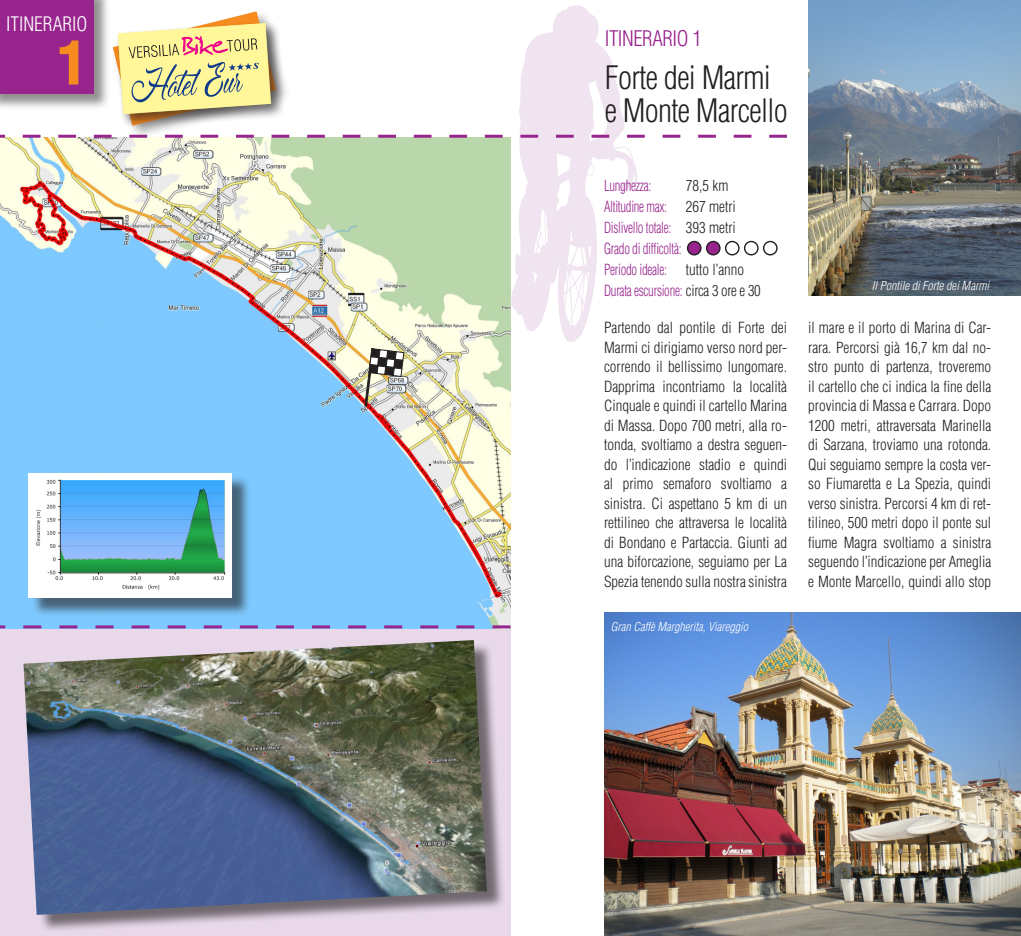
<style>
.page{position:relative;width:1021px;height:936px;background:#fff}
.page>*{position:absolute;margin:0;border:0;box-sizing:border-box;transform-origin:0 0}
.t1{font:900 condensed 60px "Helvetica";color:#f68b1f}
.t2{font:300 condensed 31.5px/33px "Helvetica";letter-spacing:-.02em;color:#231f20}
.t3{font:300 condensed 21px "Helvetica";letter-spacing:-.02em;color:#98258e}
.t4{font:300 condensed 19.5px "Helvetica";color:#fff}
.t5{font:300 condensed 15px/19.5px "Helvetica";color:#231f20;text-align:justify}
.t6{font:300 condensed 15px/21px "Helvetica";letter-spacing:-.02em;color:#98258e;scale:.85 1}
.t7{font:300 condensed 15px/21px "Helvetica";letter-spacing:-.02em;color:#231f20}
.t8{font:italic 300 condensed 12px "Helvetica";color:#fff}
.s1{color:#98258e}
</style>
<div class="page">
<div style="left:0;top:627px;width:510px;height:308px;background:#e8d8ea"></div>
<img style="left:0;top:138px;width:510px;height:487px">
<svg style="left:510px;top:5px;width:128px;height:337px;fill:#efe4f0"></svg>
<svg style="left:0;top:135px;width:787px;height:3px"></svg>
<svg style="left:0;top:625px;width:510px;height:3px;background:#8981cd"></svg>
<div style="left:0;top:0;width:111px;height:111px;background:#231f20;opacity:.5"></div>
<div style="left:0;top:0;width:94px;height:94px;background:#98258e"></div>
<div style="left:31px;top:475px;width:220px;height:142px;background:#231f20;opacity:.6"></div>
<div style="left:29px;top:473px;width:203px;height:125px;background:#fff"></div>
<img style="left:36px;top:479px;width:189px;height:111px">
<div style="left:26px;top:642px;width:479px;height:290px;background:#231f20;opacity:.6"></div>
<img style="left:23px;top:640px;width:464px;height:274px">
<div style="left:687px;top:241px;width:14px;height:14px;background:#98258e;border-radius:50%"></div>
<div style="left:687px;top:241px;width:14px;height:14px;border:1px solid #231f20;border-radius:50%"></div>
<div style="left:706px;top:241px;width:14px;height:14px;background:#98258e;border-radius:50%"></div>
<div style="left:706px;top:241px;width:14px;height:14px;border:1px solid #231f20;border-radius:50%"></div>
<div style="left:725px;top:241px;width:14px;height:14px;border:1px solid #231f20;border-radius:50%"></div>
<div style="left:744px;top:241px;width:14px;height:14px;border:1px solid #231f20;border-radius:50%"></div>
<div style="left:763px;top:241px;width:14px;height:14px;border:1px solid #231f20;border-radius:50%"></div>
<img style="left:808px;top:0;width:212px;height:296px">
<img style="left:604px;top:612px;width:416px;height:323px">
<svg style="left:364px;top:348px;width:40px;height:58px;background:#a9a59b"></svg>
<div style="left:109px;top:8px;width:181px;height:131px;background:#231f20;opacity:.4"></div>
<div style="left:115px;top:20px;width:171px;height:109px;background:#231f20;opacity:.4"></div>
<svg style="left:113px;top:11px;width:163px;height:115px"></svg>
<p class="t4" style="left:6px;top:12px;width:83px">ITINERARIO</p>
<p class="t1" style="left:57px;top:25px;width:31px">1</p>
<p class="t3" style="left:604px;top:27px;width:98px">ITINERARIO 1</p>
<p class="t2" style="left:604px;top:61px;width:184px">Forte dei Marmi e Monte Marcello</p>
<p class="t6" style="left:604px;top:174px;width:93px">Lunghezza:<br>Altitudine max:<br>Dislivello totale:<br>Grado di difficoltà:<br>Periodo ideale:</p>
<p class="t5" style="left:686px;top:174px;width:51px;line-height:21px;text-align:left">78,5 km<br>267 metri<br>393 metri</p>
<p class="t7" style="left:604px;top:258px;width:158px;text-indent:82px">tutto l’anno<br><span class="s1">Durata escursione:</span> circa 3 ore e 30</p>
<p class="t5" style="left:604px;top:318px;width:184px">Partendo dal pontile di Forte dei Marmi ci dirigiamo verso nord per&shy;correndo il bellissimo lungomare.<br>Dapprima incontriamo la località Cinquale e quindi il cartello Marina di Massa. Dopo 700 metri, alla ro&shy;tonda, svoltiamo a destra seguen&shy;do l’indicazione stadio e quindi al primo semaforo svoltiamo a sinistra. Ci aspettano 5 km di un rettilineo che attraversa le località di Bondano e Partaccia. Giunti ad una biforcazione, seguiamo per La Spezia tenendo sulla nostra sinistra</p>
<p class="t8" style="left:610px;top:619px;width:139px">Gran Caffè Margherita, Viareggio</p>
<p class="t8" style="left:871px;top:279px;width:119px">Il Pontile di Forte dei Marmi</p>
<p class="t5" style="left:808px;top:318px;width:184px">il mare e il porto di Marina di Car&shy;rara. Percorsi già 16,7 km dal no&shy;stro punto di partenza, troveremo il cartello che ci indica la fine della provincia di Massa e Carrara. Dopo 1200 metri, attraversata Marinella di Sarzana, troviamo una rotonda.<br>Qui seguiamo sempre la costa ver&shy;so Fiumaretta e La Spezia, quindi verso sinistra. Percorsi 4 km di ret&shy;tilineo, 500 metri dopo il ponte sul fiume Magra svoltiamo a sinistra seguendo l’indicazione per Ameglia e Monte Marcello, quindi allo stop</p>
</div>
